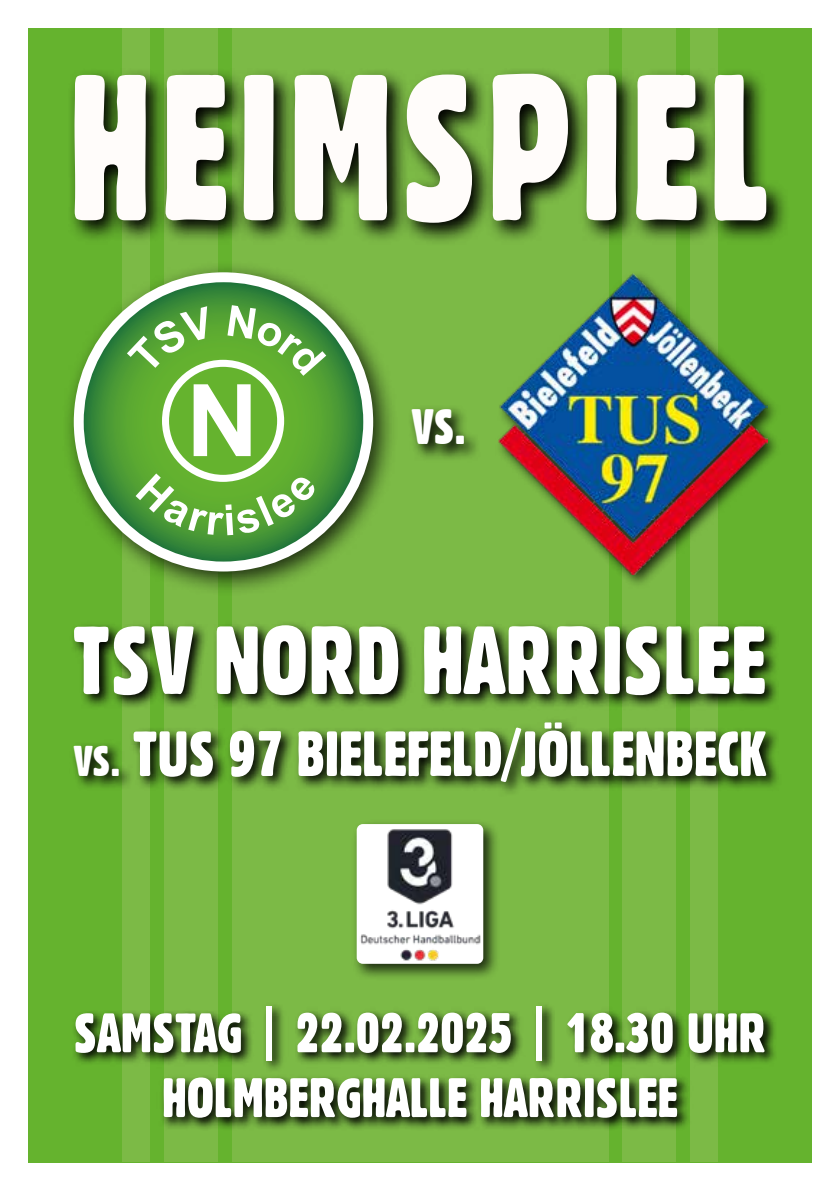
<style>
.page{position:relative;width:840px;height:1191px;background:#fff}
.page>*{position:absolute;margin:0;border:0;box-sizing:border-box;transform-origin:0 0}
.t1{font:93.8px "Gothic 821 Condensed BT";color:#fff}
.t2{font:62px "Gothic 821 Condensed BT";color:#fff}
.t3{font:54px/64.8px "Gothic 821 Condensed BT";color:#fff;text-align:center}
.t4{font:48.4px "Gothic 821 Condensed BT";color:#fff}
.s1{font-size:42px}
</style>
<div class="page">
<div style="left:28px;top:28px;width:783px;height:1134px;background:#65b32e"></div>
<div style="left:122px;top:28px;width:27px;height:1134px;background:#7cba46"></div>
<div style="left:164px;top:28px;width:53px;height:1134px;background:#7cba46"></div>
<div style="left:232px;top:28px;width:375px;height:1134px;background:#7cba46"></div>
<div style="left:690px;top:28px;width:27px;height:1134px;background:#7cba46"></div>
<div style="left:622px;top:28px;width:53px;height:1134px;background:#7cba46"></div>
<svg style="left:71px;top:66px;width:714px;height:180px"></svg>
<svg style="left:74px;top:74px;width:691px;height:149px;background:#b6c5a5"></svg>
<svg style="left:74px;top:1002px;width:701px;height:129px"></svg>
<div style="left:62px;top:260px;width:336px;height:337px;background:#000;opacity:.75"></div>
<svg style="left:74px;top:272px;width:299px;height:299px"></svg>
<svg style="left:411px;top:408px;width:66px;height:51px"></svg>
<svg style="left:73px;top:620px;width:706px;height:177px"></svg>
<div style="left:351px;top:818px;width:148px;height:162px;background:#000;opacity:.75"></div>
<img style="left:356px;top:824px;width:127px;height:139px">
<div style="left:494px;top:269px;width:287px;height:321px;background:#000;opacity:.75"></div>
<img style="left:497px;top:273px;width:270px;height:301px">
<p class="t4" style="left:411px;top:398px;width:55px">VS.</p>
<h1 class="t1" style="left:74px;top:603px;width:693px">TSV NORD HARRISLEE</h1>
<p class="t2" style="left:74px;top:716px;width:693px"><span class="s1">VS.</span> TUS 97 BIELEFELD/JÖLLENBECK</p>
<p class="t3" style="left:74px;top:1000px;width:693px">SAMSTAG | 22.02.2025 | 18.30 UHR<br>HOLMBERGHALLE HARRISLEE</p>
</div>
